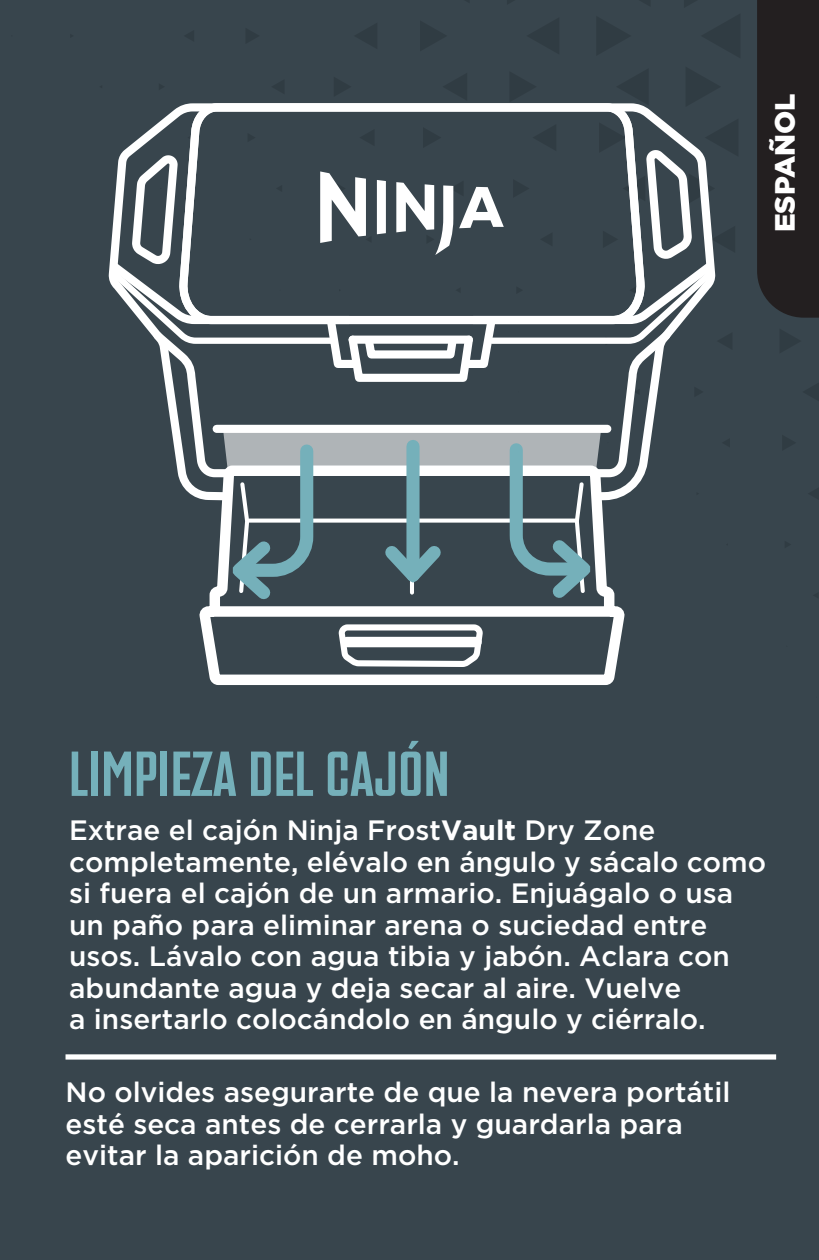
<style>
.page{position:relative;width:819px;height:1260px;background:#38454d}
.page>*{position:absolute;margin:0;border:0;box-sizing:border-box;transform-origin:0 0}
.t1{font:700 59.5px "PF Venue";letter-spacing:.01em;color:#75b0ba}
.t2{font:500 28px/31.5px "Gotham";color:#fff}
.t3{font:900 28px "Gotham";color:#fff}
.s1{font-weight:700}
</style>
<div class="page">
<svg style="left:175px;top:103px;width:474px;height:15px"></svg>
<svg style="left:196px;top:106px;width:427px;height:579px"></svg>
<svg style="left:108px;top:118px;width:608px;height:493px"></svg>
<div style="left:66px;top:1054px;width:710px;height:6px;background:#fff"></div>
<div style="left:757px;top:0;width:62px;height:318px;background:#231f20"></div>
<h1 class="t1" style="left:69px;top:737px;width:382px">LIMPIEZA DEL CAJÓN</h1>
<p class="t3" style="left:766px;top:232px;width:140px;rotate:-90deg">ESPAÑOL</p>
<p class="t2" style="left:69px;top:814px;width:699px">Extrae el cajón Ninja Frost<span class="s1">Vault</span> Dry Zone completamente, elévalo en ángulo y sácalo como si fuera el cajón de un armario. Enjuágalo o usa un paño para eliminar arena o suciedad entre usos. Lávalo con agua tibia y jabón. Aclara con abundante agua y deja secar al aire. Vuelve<br>a insertarlo colocándolo en ángulo y ciérralo.</p>
<p class="t2" style="left:66px;top:1076px;width:666px">No olvides asegurarte de que la nevera portátil esté seca antes de cerrarla y guardarla para evitar la aparición de moho.</p>
</div>
